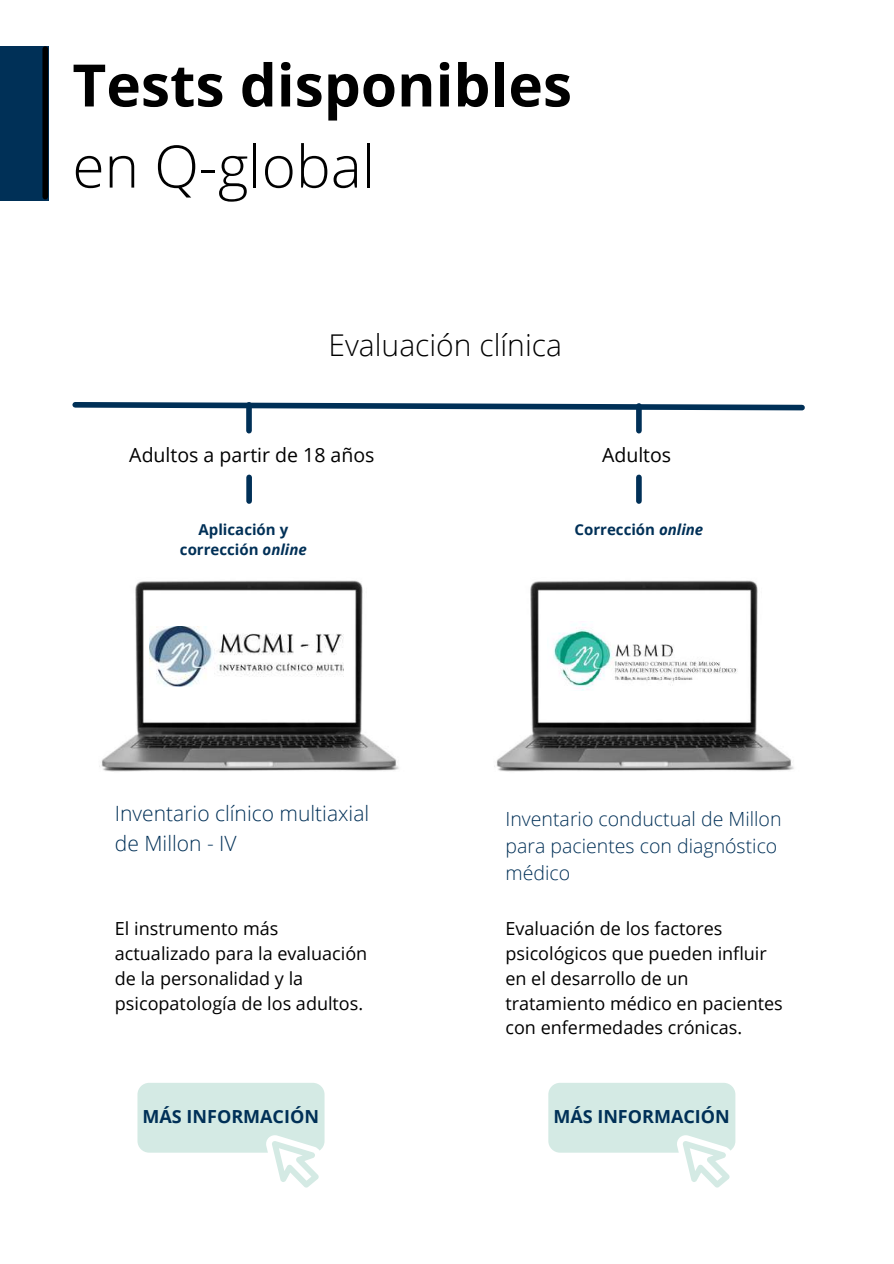
<style>
.page{position:relative;width:894px;height:1264px;background:#fff}
.page>*{position:absolute;margin:0;border:0;box-sizing:border-box;transform-origin:0 0}
.t1{font:700 58.5px "Open Sans";color:#000}
.t2{font:300 58.5px "Open Sans";color:#000}
.t3{font:300 30px "Open Sans";color:#000}
.t4{font:300 21px/29.2px "Open Sans";color:#003057}
.t5{font:300 19.5px/27px "Open Sans";color:#003057}
.t6{font:19.5px "Open Sans";color:#000}
.t7{font:18px/24.8px "Open Sans";color:#000}
.t8{font:700 18px "Open Sans";color:#003057}
.t9{font:700 15px "Open Sans";color:#003057}
.s1{font-style:italic}
</style>
<div class="page">
<div style="left:246px;top:405px;width:6px;height:26px;background:#003057"></div>
<div style="left:636px;top:406px;width:5px;height:24px;background:#003057"></div>
<div style="left:636px;top:477px;width:5px;height:24px;background:#003057"></div>
<div style="left:246px;top:477px;width:6px;height:24px;background:#003057"></div>
<svg style="left:72px;top:402px;width:733px;height:11px"></svg>
<img style="left:99px;top:580px;width:300px;height:192px">
<img style="left:494px;top:580px;width:300px;height:192px">
<div style="left:0;top:46px;width:48px;height:154px;background:#003057"></div>
<div style="left:42px;top:49px;width:6px;height:148px;background:#000"></div>
<img style="left:547px;top:621px;width:198px;height:69px">
<img style="left:150px;top:626px;width:193px;height:60px">
<svg style="left:548px;top:1083px;width:187px;height:104px"></svg>
<svg style="left:137px;top:1083px;width:187px;height:104px"></svg>
<h1 class="t1" style="left:72px;top:44px;width:501px">Tests disponibles</h1>
<h1 class="t2" style="left:72px;top:125px;width:304px">en Q-global</h1>
<h2 class="t3" style="left:328px;top:324px;width:235px">Evaluación clínica</h2>
<p class="t6" style="left:129px;top:440px;width:247px">Adultos a partir de 18 años</p>
<p class="t6" style="left:602px;top:440px;width:71px">Adultos</p>
<p class="t9" style="left:198px;top:519px;width:91px">Aplicación y</p>
<p class="t9" style="left:574px;top:519px;width:130px">Corrección <span class="s1">online</span></p>
<p class="t9" style="left:180px;top:539px;width:128px">corrección <span class="s1">online</span></p>
<p class="t4" style="left:115px;top:798px;width:256px">Inventario clínico multiaxial de Millon - IV</p>
<p class="t5" style="left:505px;top:804px;width:277px">Inventario conductual de Millon para pacientes con diagnóstico médico</p>
<p class="t7" style="left:115px;top:915px;width:254px">El instrumento más actualizado para la evaluación de la personalidad y la psicopatología de los adultos.</p>
<p class="t7" style="left:505px;top:915px;width:279px">Evaluación de los factores psicológicos que pueden influir en el desarrollo de un tratamiento médico en pacientes con enfermedades crónicas.</p>
<p class="t8" style="left:142px;top:1104px;width:178px">MÁS INFORMACIÓN</p>
<p class="t8" style="left:553px;top:1104px;width:178px">MÁS INFORMACIÓN</p>
</div>
